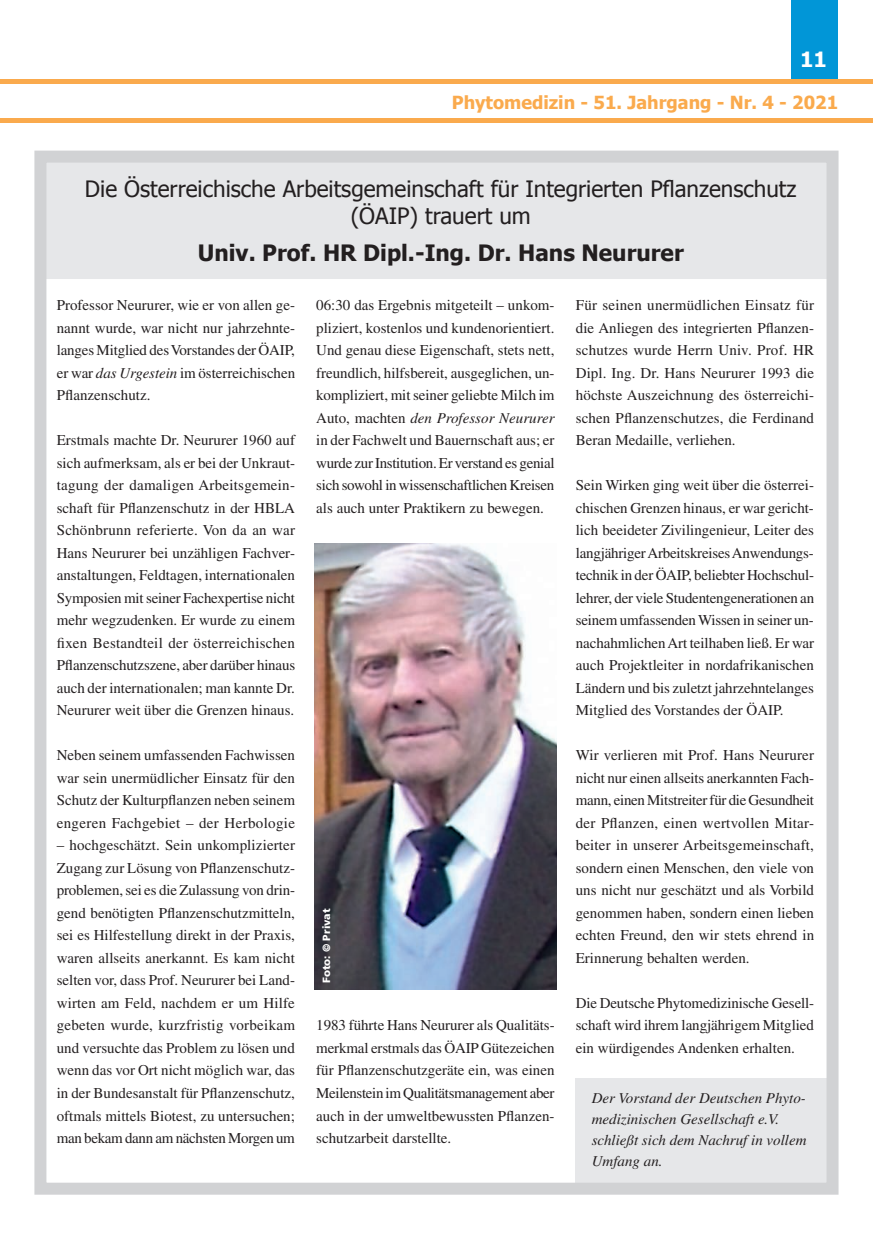
<style>
.page{position:relative;width:873px;height:1242px;background:#fff}
.page>*{position:absolute;margin:0;border:0;box-sizing:border-box;transform-origin:0 0}
.t1{font:22.5px/27px "Tahoma";color:#231f20;text-align:center}
.t2{font:700 22.5px "Tahoma";color:#231f20}
.t3{font:700 21px "Tahoma";color:#fff}
.t4{font:700 18px "Tahoma";color:#faaa4d}
.t5{font:15px/22.5px "Times";color:#231f20;text-align:justify}
.t6{font:italic 15px/21px "Times";color:#231f20}
.t7{font:900 10.5px "Frutiger";color:#fff}
.s1{font-style:italic}
</style>
<div class="page">
<div style="left:575px;top:1078px;width:255px;height:106px;background:#e6e7e9"></div>
<div style="left:40px;top:157px;width:792px;height:122px;background:#e6e7e9"></div>
<div style="left:34px;top:151px;width:804px;height:1043px;border:12px solid #d1d2d4"></div>
<div style="left:791px;top:0;width:46px;height:83px;background:#0196d7"></div>
<hr style="left:0;top:119px;width:872px;height:4px;background:#faaa4d">
<div style="left:0;top:79px;width:872px;height:5px;background:#faaa4d"></div>
<img style="left:314px;top:544px;width:242px;height:446px">
<h2 class="t3" style="left:800px;top:44px;width:28px">11</h2>
<p class="t4" style="left:452px;top:89px;width:388px">Phytomedizin - 51. Jahrgang - Nr. 4 - 2021</p>
<h1 class="t1" style="left:85px;top:174px;width:713px">Die Österreichische Arbeitsgemeinschaft für Integrierten Pflanzenschutz (ÖAIP) trauert um</h1>
<h1 class="t2" style="left:198px;top:237px;width:487px">Univ. Prof. HR Dipl.-Ing. Dr. Hans Neururer</h1>
<p class="t5" style="left:57px;top:294px;width:240px">Professor Neururer, wie er von allen ge&shy;nannt wurde, war nicht nur jahrzehnte&shy;langes Mitglied des Vorstandes der ÖAIP, er war <span class="s1">das Urgestein</span> im österreichischen Pflanzenschutz.</p>
<p class="t5" style="left:57px;top:429px;width:240px">Erstmals machte Dr. Neururer 1960 auf sich aufmerksam, als er bei der Unkraut&shy;tagung der damaligen Arbeitsgemein&shy;schaft für Pflanzenschutz in der HBLA Schönbrunn referierte. Von da an war Hans Neururer bei unzähligen Fachver&shy;anstaltungen, Feldtagen, internationalen Symposien mit seiner Fachexpertise nicht mehr wegzudenken. Er wurde zu einem fixen Bestandteil der österreichischen Pflanzenschutzszene, aber darüber hinaus auch der internationalen; man kannte Dr.<br>Neururer weit über die Grenzen hinaus.</p>
<p class="t5" style="left:57px;top:744px;width:240px">Neben seinem umfassenden Fachwissen war sein unermüdlicher Einsatz für den Schutz der Kulturpflanzen neben seinem engeren Fachgebiet – der Herbologie</p>
<p class="t5" style="left:57px;top:834px;width:240px">– hochgeschätzt. Sein unkomplizierter Zugang zur Lösung von Pflanzenschutz&shy;problemen, sei es die Zulassung von drin&shy;gend benötigten Pflanzenschutzmitteln, sei es Hilfestellung direkt in der Praxis, waren allseits anerkannt. Es kam nicht selten vor, dass Prof. Neururer bei Land&shy;wirten am Feld, nachdem er um Hilfe gebeten wurde, kurzfristig vorbeikam und versuchte das Problem zu lösen und wenn das vor Ort nicht möglich war, das in der Bundesanstalt für Pflanzenschutz, oftmals mittels Biotest, zu untersuchen; man bekam dann am nächsten Morgen um</p>
<p class="t5" style="left:316px;top:294px;width:240px">06:30 das Ergebnis mitgeteilt – unkom&shy;pliziert, kostenlos und kundenorientiert.<br>Und genau diese Eigenschaft, stets nett, freundlich, hilfsbereit, ausgeglichen, un&shy;kompliziert, mit seiner geliebte Milch im Auto, machten <span class="s1">den Professor Neururer </span>in der Fachwelt und Bauernschaft aus; er wurde zur Institution. Er verstand es genial sich sowohl in wissenschaftlichen Kreisen als auch unter Praktikern zu bewegen.</p>
<p class="t5" style="left:575px;top:294px;width:240px">Für seinen unermüdlichen Einsatz für die Anliegen des integrierten Pflanzen&shy;schutzes wurde Herrn Univ. Prof. HR Dipl. Ing. Dr. Hans Neururer 1993 die höchste Auszeichnung des österreichi&shy;schen Pflanzenschutzes, die Ferdinand Beran Medaille, verliehen.</p>
<p class="t5" style="left:575px;top:474px;width:240px">Sein Wirken ging weit über die österrei&shy;chischen Grenzen hinaus, er war gericht&shy;lich beeideter Zivilingenieur, Leiter des langjähriger Arbeitskreises Anwendungs&shy;technik in der ÖAIP, beliebter Hochschul&shy;lehrer, der viele Studentengenerationen an seinem umfassenden Wissen in seiner un&shy;nachahmlichen Art teilhaben ließ. Er war auch Projektleiter in nordafrikanischen Ländern und bis zuletzt jahrzehntelanges Mitglied des Vorstandes der ÖAIP.</p>
<p class="t5" style="left:575px;top:744px;width:240px">Wir verlieren mit Prof. Hans Neururer nicht nur einen allseits anerkannten Fach&shy;mann, einen Mitstreiter für die Gesundheit der Pflanzen, einen wertvollen Mitar&shy;beiter in unserer Arbeitsgemeinschaft, sondern einen Menschen, den viele von uns nicht nur geschätzt und als Vorbild genommen haben, sondern einen lieben echten Freund, den wir stets ehrend in Erinnerung behalten werden.</p>
<p class="t5" style="left:575px;top:991px;width:240px">Die Deutsche Phytomedizinische Gesell&shy;schaft wird ihrem langjährigem Mitglied ein würdigendes Andenken erhalten.</p>
<p class="t6" style="left:591px;top:1087px;width:216px">Der Vorstand der Deutschen Phyto&shy;medizinischen Gesellschaft e.V. schließt sich dem Nachruf in vollem<br>Umfang an.</p>
<p class="t7" style="left:320px;top:983px;width:76px;rotate:-90deg">Foto: © Privat</p>
<p class="t5" style="left:316px;top:1014px;width:240px">1983 führte Hans Neururer als Qualitäts&shy;merkmal erstmals das ÖAIP Gütezeichen für Pflanzenschutzgeräte ein, was einen Meilenstein im Qualitätsmanagement aber auch in der umweltbewussten Pflanzen&shy;schutzarbeit darstellte.</p>
</div>
